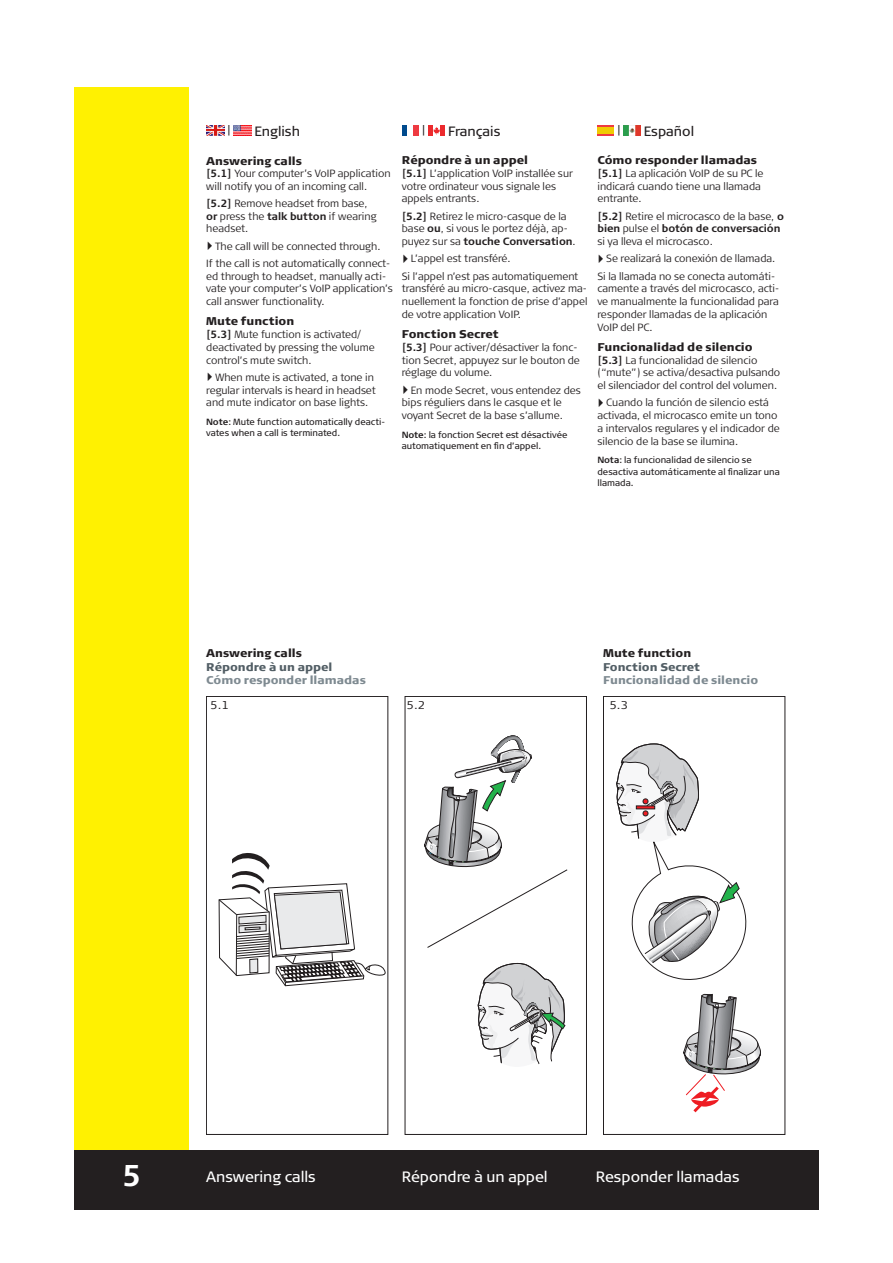
<style>
.page{position:relative;width:893px;height:1263px;background:#fff}
.page>*{position:absolute;margin:0;border:0;box-sizing:border-box;transform-origin:0 0}
.t1{font:700 30px "Signa Column";color:#fff}
.Col_Fane_tekst{font:15px "Signa Column";color:#fff}
.Sprog_9_20{font:13.5px "Signa Column";color:#231f20}
.Sprog_9_20-2{font:12px "Signa Column";color:#231f20}
.Mellemrubrik_7_5_8_5{font:900 11.25px "Signa Column";color:#231f20}
.Mellemrubrik_7_5_8_5-2{font:900 11.25px "Signa Column";color:#7e8a91}
.Mellemrubrik_7_5_8_5-3{font:900 11.25px "Signa Column";color:#525e65}
.t2{font:300 11.25px "Signa Column";color:#231f20;scale:1.1 1}
.Brød_7_8_5{font:300 10.5px/12.8px "Signa Column";color:#231f20}
.Note_tekst_6_7_5{font:9px/11.2px "Signa Column";color:#231f20}
.s1{font-weight:700}
</style>
<div class="page">
<div style="left:74px;top:631px;width:115px;height:528px;background:#fff101"></div>
<div style="left:181px;top:1151px;width:637px;height:59px;background:#231f20"></div>
<svg style="left:206px;top:696px;width:579px;height:439px"></svg>
<svg style="left:218px;top:852px;width:168px;height:134px"></svg>
<svg style="left:477px;top:963px;width:88px;height:107px"></svg>
<svg style="left:616px;top:743px;width:134px;height:240px"></svg>
<svg style="left:684px;top:994px;width:77px;height:121px"></svg>
<svg style="left:424px;top:734px;width:144px;height:214px"></svg>
<div style="left:74px;top:1151px;width:115px;height:59px;background:#231f20"></div>
<div style="left:74px;top:155px;width:115px;height:476px;background:#fff101"></div>
<div style="left:74px;top:87px;width:115px;height:68px;background:#fff101"></div>
<img style="left:206px;top:126px;width:18px;height:10px">
<img style="left:234px;top:126px;width:17px;height:10px">
<div style="left:402px;top:126px;width:5px;height:10px;background:#004a8d"></div>
<div style="left:413px;top:126px;width:6px;height:10px;background:#ee3a41"></div>
<hr style="left:441px;top:126px;width:4px;height:10px;background:#ec2a2d">
<div style="left:428px;top:126px;width:5px;height:10px;background:#ec2a2d"></div>
<svg style="left:433px;top:127px;width:7px;height:7px"></svg>
<div style="left:597px;top:126px;width:17px;height:9px;background:#f0cb02"></div>
<svg style="left:597px;top:134px;width:17px;height:2px"></svg>
<svg style="left:597px;top:126px;width:17px;height:1px"></svg>
<img style="left:624px;top:126px;width:17px;height:10px">
<p class="Sprog_9_20-2" style="left:227px;top:123px;width:5px">|</p>
<p class="Sprog_9_20" style="left:254px;top:123px;width:47px">English</p>
<p class="Sprog_9_20-2" style="left:422px;top:123px;width:5px">|</p>
<p class="Sprog_9_20" style="left:448px;top:123px;width:54px">Français</p>
<p class="Sprog_9_20-2" style="left:617px;top:123px;width:5px">|</p>
<p class="Sprog_9_20" style="left:644px;top:123px;width:52px">Español</p>
<p class="Mellemrubrik_7_5_8_5" style="left:402px;top:153px;width:128px">Répondre à un appel</p>
<p class="Brød_7_8_5" style="left:402px;top:167px;width:173px"><span class="s1">[5.1]</span> L’application VoIP installée sur votre ordinateur vous signale les appels entrants.</p>
<p class="Brød_7_8_5" style="left:402px;top:210px;width:175px"><span class="s1">[5.2]</span> Retirez le micro-casque de la base <span class="s1">ou</span>, si vous le portez déjà, ap&shy;puyez sur sa <span class="s1">touche Conversation</span>.</p>
<p class="Brød_7_8_5" style="left:398px;top:252px;width:114px">✔L’appel est transféré.</p>
<p class="Brød_7_8_5" style="left:402px;top:270px;width:187px">Si l’appel n’est pas automatiquement transféré au micro-casque, activez ma&shy;nuellement la fonction de prise d’appel de votre application VoIP.</p>
<p class="Mellemrubrik_7_5_8_5" style="left:402px;top:327px;width:98px">Fonction Secret</p>
<p class="Brød_7_8_5" style="left:402px;top:341px;width:180px"><span class="s1">[5.3]</span> Pour activer/désactiver la fonc&shy;tion Secret, appuyez sur le bouton de réglage du volume.</p>
<p class="Brød_7_8_5" style="left:402px;top:384px;width:181px;text-indent:-4px">✔En mode Secret, vous entendez des bips réguliers dans le casque et le voyant Secret de la base s’allume.</p>
<p class="Note_tekst_6_7_5" style="left:402px;top:429px;width:167px"><span class="s1">Note</span>: la fonction Secret est désactivée automatiquement en fin d’appel.</p>
<p class="Mellemrubrik_7_5_8_5" style="left:597px;top:153px;width:161px">Cómo responder llamadas</p>
<p class="Brød_7_8_5" style="left:597px;top:167px;width:167px"><span class="s1">[5.1]</span> La aplicación VoIP de su PC le indicará cuando tiene una llamada entrante.</p>
<p class="Brød_7_8_5" style="left:597px;top:210px;width:188px"><span class="s1">[5.2]</span> Retire el microcasco de la base, <span class="s1">o bien</span> pulse el <span class="s1">botón de conversación </span>si ya lleva el microcasco.</p>
<p class="Brød_7_8_5" style="left:594px;top:252px;width:183px">✔Se realizará la conexión de llamada.</p>
<p class="Brød_7_8_5" style="left:597px;top:270px;width:184px">Si la llamada no se conecta automáti&shy;camente a través del microcasco, acti&shy;ve manualmente la funcionalidad para responder llamadas de la aplicación<br>VoIP del PC.</p>
<p class="Mellemrubrik_7_5_8_5" style="left:597px;top:340px;width:157px">Funcionalidad de silencio</p>
<p class="Brød_7_8_5" style="left:597px;top:354px;width:184px"><span class="s1">[5.3]</span> La funcionalidad de silencio (“mute”) se activa/desactiva pulsando el silenciador del control del volumen.</p>
<p class="Brød_7_8_5" style="left:597px;top:396px;width:184px;text-indent:-4px">✔Cuando la función de silencio está activada, el microcasco emite un tono a intervalos regulares y el indicador de silencio de la base se ilumina.</p>
<p class="Note_tekst_6_7_5" style="left:597px;top:455px;width:184px"><span class="s1">Nota</span>: la funcionalidad de silencio se desactiva automáticamente al finalizar una llamada.</p>
<p class="Mellemrubrik_7_5_8_5" style="left:206px;top:154px;width:97px">Answering calls</p>
<p class="Brød_7_8_5" style="left:206px;top:167px;width:186px"><span class="s1">[5.1]</span> Your computer’s VoIP application will notify you of an incoming call.</p>
<p class="Brød_7_8_5" style="left:206px;top:197px;width:172px"><span class="s1">[5.2]</span> Remove headset from base, <span class="s1">or</span> press the <span class="s1">talk button</span> if wearing headset.</p>
<p class="Brød_7_8_5" style="left:203px;top:240px;width:179px">✔The call will be connected through.</p>
<p class="Brød_7_8_5" style="left:206px;top:257px;width:188px">If the call is not automatically connect&shy;ed through to headset, manually acti&shy;vate your computer’s VoIP application’s call answer functionality.</p>
<p class="Mellemrubrik_7_5_8_5" style="left:206px;top:314px;width:90px">Mute function</p>
<p class="Brød_7_8_5" style="left:206px;top:328px;width:170px"><span class="s1">[5.3]</span> Mute function is activated/ deactivated by pressing the volume control’s mute switch.</p>
<p class="Brød_7_8_5" style="left:203px;top:371px;width:175px;text-align:center">✔When mute is activated, a tone in regular intervals is heard in headset and mute indicator on base lights.</p>
<p class="Note_tekst_6_7_5" style="left:206px;top:416px;width:180px"><span class="s1">Note</span>: Mute function automatically deacti&shy;vates when a call is terminated.</p>
<p class="Mellemrubrik_7_5_8_5" style="left:206px;top:646px;width:97px">Answering calls</p>
<p class="Mellemrubrik_7_5_8_5-3" style="left:206px;top:660px;width:128px">Répondre à un appel</p>
<p class="Mellemrubrik_7_5_8_5-2" style="left:206px;top:673px;width:161px">Cómo responder llamadas</p>
<p class="Mellemrubrik_7_5_8_5" style="left:603px;top:646px;width:90px">Mute function</p>
<p class="Mellemrubrik_7_5_8_5-3" style="left:603px;top:660px;width:98px">Fonction Secret</p>
<p class="Mellemrubrik_7_5_8_5-2" style="left:603px;top:673px;width:157px">Funcionalidad de silencio</p>
<p class="t2" style="left:210px;top:699px;width:19px">5.1</p>
<p class="t2" style="left:406px;top:699px;width:19px">5.2</p>
<p class="t2" style="left:609px;top:699px;width:19px">5.3</p>
<p class="t1" style="left:122px;top:1158px;width:21px">5</p>
<p class="Col_Fane_tekst" style="left:206px;top:1168px;width:111px">Answering calls</p>
<p class="Col_Fane_tekst" style="left:402px;top:1168px;width:147px">Répondre à un appel</p>
<p class="Col_Fane_tekst" style="left:596px;top:1168px;width:145px">Responder llamadas</p>
</div>
